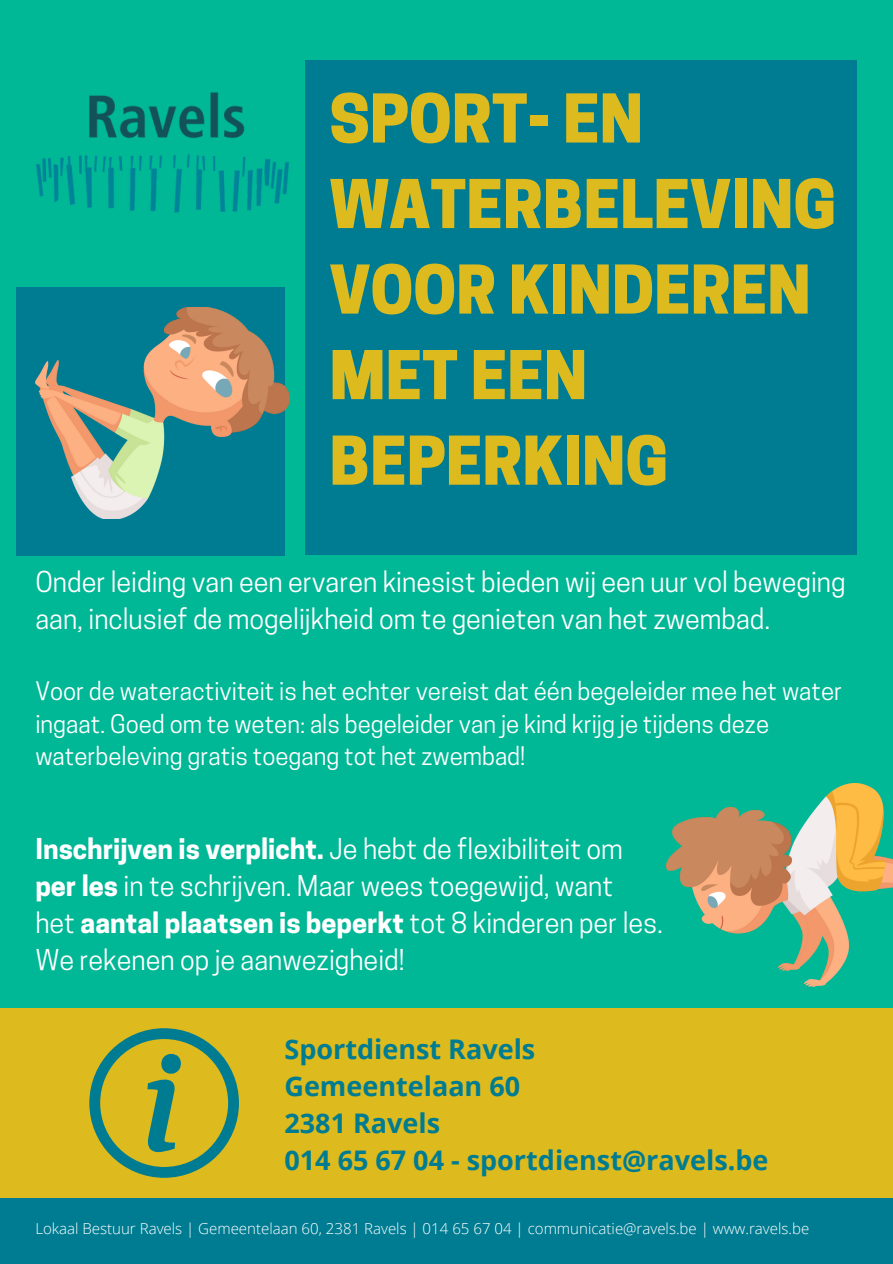
<style>
.page{position:relative;width:893px;height:1264px;background:#fff}
.page>*{position:absolute;margin:0;border:0;box-sizing:border-box;transform-origin:0 0}
.t1{font:800 63px/85.5px "Cooper Hewitt";color:#ddba1d}
.t2{font:27px/37.2px "Cooper Hewitt";color:#fff}
.t3{font:700 27px "Cooper Hewitt";color:#fff}
.t4{font:700 27px "Open Sans";color:#007c92}
.t5{font:24px/32.7px "Cooper Hewitt";color:#fff}
.t6{font:300 15px "Open Sans";color:#fff}
.s1{font-weight:400}
.s2{font-weight:700}
</style>
<div class="page">
<div style="left:0;top:0;width:892px;height:1263px;background:#00b796"></div>
<div style="left:16px;top:287px;width:268px;height:268px;background:#007c92"></div>
<img style="left:35px;top:308px;width:255px;height:210px">
<img style="left:666px;top:783px;width:226px;height:203px">
<div style="left:305px;top:61px;width:552px;height:494px;background:#007c92"></div>
<img style="left:36px;top:60px;width:292px;height:153px">
<div style="left:0;top:1007px;width:892px;height:256px;background:#ddba1d"></div>
<div style="left:0;top:1198px;width:892px;height:65px;background:#007c92"></div>
<svg style="left:89px;top:1028px;width:150px;height:149px"></svg>
<p class="t1" style="left:329px;top:84px;width:508px">SPORT- EN<br>WATERBELEVING<br>VOOR KINDEREN<br>MET EEN<br>BEPERKING</p>
<p class="t2" style="left:35px;top:566px;width:811px">Onder leiding van een ervaren kinesist bieden wij een uur vol beweging aan, inclusief de mogelijkheid om te genieten van het zwembad.</p>
<p class="t5" style="left:35px;top:677px;width:808px">Voor de wateractiviteit is het echter vereist dat één begeleider mee het water ingaat. Goed om te weten: als begeleider van je kind krijg je tijdens deze waterbeleving gratis toegang tot het zwembad!</p>
<p class="t3" style="left:35px;top:838px;width:589px">Inschrijven is verplicht. <span class="s1">Je hebt de flexibiliteit om</span></p>
<p class="t2" style="left:35px;top:870px;width:579px"><span class="s2">per les</span> in te schrijven. Maar wees toegewijd, want</p>
<p class="t3" style="left:35px;top:912px;width:629px"><span class="s1">het</span> aantal plaatsen is beperkt <span class="s1">tot 8 kinderen per les.</span></p>
<p class="t2" style="left:35px;top:944px;width:370px">We rekenen op je aanwezigheid!</p>
<p class="t4" style="left:284px;top:1029px;width:252px">Sportdienst Ravels</p>
<p class="t4" style="left:284px;top:1067px;width:237px">Gemeentelaan 60</p>
<p class="t4" style="left:284px;top:1104px;width:157px">2381 Ravels</p>
<p class="t4" style="left:284px;top:1141px;width:485px">014 65 67 04 - sportdienst@ravels.be</p>
<p class="t6" style="left:35px;top:1217px;width:775px">Lokaal Bestuur Ravels | Gemeentelaan 60, 2381 Ravels | 014 65 67 04 | communicatie@ravels.be | www.ravels.be</p>
</div>
